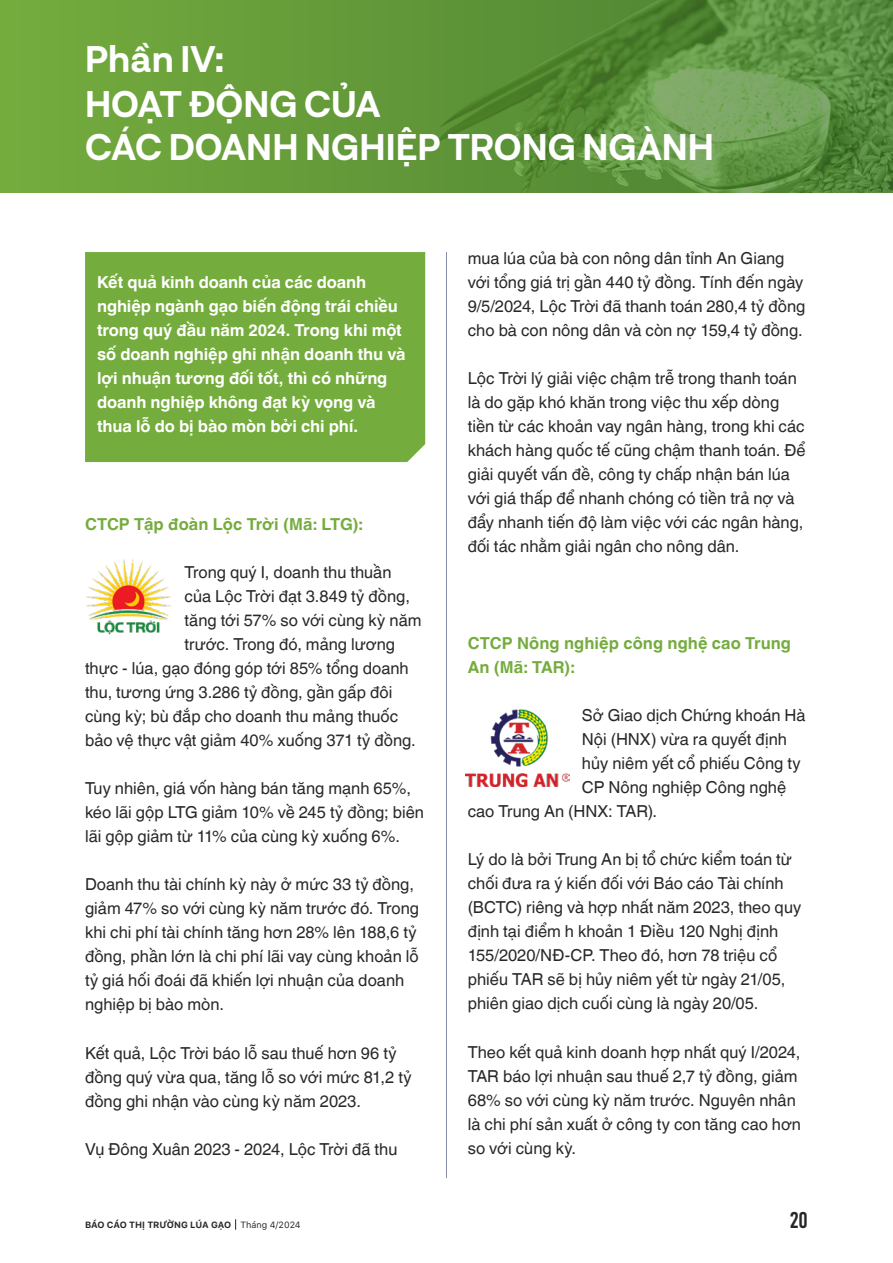
<style>
.page{position:relative;width:893px;height:1263px;background:#fff}
.page>*{position:absolute;margin:0;border:0;box-sizing:border-box;transform-origin:0 0}
.t1{font:700 36px/44.1px "Neurial Grotesk";letter-spacing:-.005em;color:#fff}
.t2{font:22.5px "Bahnschrift";color:#282727}
.t3{font:16.5px/24px "Helvetica World";color:#292829}
.t4{font:700 16.5px/24px "Helvetica World";letter-spacing:-.005em;color:#fff}
.t5{font:700 16.5px/24px "Helvetica World";color:#75ac3e}
.t6{font:700 9px "SF Pro Text";letter-spacing:-.01em;color:#282727}
.s1{font-weight:400}
</style>
<div class="page">
<div style="left:0;top:0;width:893px;height:192px;background:#6aa13b"></div>
<img style="left:439px;top:0;width:454px;height:192px">
<div style="left:85px;top:252px;width:340px;height:210px;background:#75ac3e"></div>
<hr style="left:446px;top:252px;width:1px;height:926px;background:#848da4">
<img style="left:86px;top:559px;width:86px;height:76px">
<img style="left:466px;top:710px;width:103px;height:76px">
<h1 class="t1" style="left:85px;top:34px;width:630px">Phần IV:<br>HOẠT ĐỘNG CỦA<br>CÁC DOANH NGHIỆP TRONG NGÀNH</h1>
<p class="t4" style="left:97px;top:270px;width:310px">Kết quả kinh doanh của các doanh nghiệp ngành gạo biến động trái chiều trong quý đầu năm 2024. Trong khi một số doanh nghiệp ghi nhận doanh thu và lợi nhuận tương đối tốt, thì có những doanh nghiệp không đạt kỳ vọng và thua lỗ do bị bào mòn bởi chi phí.</p>
<p class="t5" style="left:85px;top:512px;width:279px">CTCP Tập đoàn Lộc Trời (Mã: LTG):</p>
<p class="t3" style="left:185px;top:560px;width:208px">Trong quý I, doanh thu thuần</p>
<p class="t3" style="left:185px;top:584px;width:227px">của Lộc Trời đạt 3.849 tỷ đồng,</p>
<p class="t3" style="left:185px;top:608px;width:238px">tăng tới 57% so với cùng kỳ năm</p>
<p class="t3" style="left:185px;top:632px;width:212px">trước. Trong đó, mảng lương</p>
<p class="t3" style="left:85px;top:656px;width:325px">thực - lúa, gạo đóng góp tới 85% tổng doanh</p>
<p class="t3" style="left:85px;top:680px;width:309px">thu, tương ứng 3.286 tỷ đồng, gần gấp đôi</p>
<p class="t3" style="left:85px;top:704px;width:315px">cùng kỳ; bù đắp cho doanh thu mảng thuốc</p>
<p class="t3" style="left:85px;top:728px;width:332px">bảo vệ thực vật giảm 40% xuống 371 tỷ đồng.</p>
<p class="t3" style="left:85px;top:776px;width:340px">Tuy nhiên, giá vốn hàng bán tăng mạnh 65%, kéo lãi gộp LTG giảm 10% về 245 tỷ đồng; biên lãi gộp giảm từ 11% của cùng kỳ xuống 6%.</p>
<p class="t3" style="left:85px;top:873px;width:336px">Doanh thu tài chính kỳ này ở mức 33 tỷ đồng, giảm 47% so với cùng kỳ năm trước đó. Trong khi chi phí tài chính tăng hơn 28% lên 188,6 tỷ đồng, phần lớn là chi phí lãi vay cùng khoản lỗ tỷ giá hối đoái đã khiến lợi nhuận của doanh nghiệp bị bào mòn.</p>
<p class="t3" style="left:85px;top:1041px;width:328px">Kết quả, Lộc Trời báo lỗ sau thuế hơn 96 tỷ đồng quý vừa qua, tăng lỗ so với mức 81,2 tỷ đồng ghi nhận vào cùng kỳ năm 2023.</p>
<p class="t3" style="left:85px;top:1137px;width:314px">Vụ Đông Xuân 2023 - 2024, Lộc Trời đã thu</p>
<p class="t6" style="left:85px;top:1219px;width:217px">BÁO CÁO THỊ TRƯỜNG LÚA GẠO <span class="s1">Tháng 4/2024</span></p>
<p class="t3" style="left:468px;top:246px;width:339px">mua lúa của bà con nông dân tỉnh An Giang với tổng giá trị gần 440 tỷ đồng. Tính đến ngày 9/5/2024, Lộc Trời đã thanh toán 280,4 tỷ đồng cho bà con nông dân và còn nợ 159,4 tỷ đồng.</p>
<p class="t3" style="left:468px;top:366px;width:339px">Lộc Trời lý giải việc chậm trễ trong thanh toán là do gặp khó khăn trong việc thu xếp dòng tiền từ các khoản vay ngân hàng, trong khi các khách hàng quốc tế cũng chậm thanh toán. Để giải quyết vấn đề, công ty chấp nhận bán lúa với giá thấp để nhanh chóng có tiền trả nợ và đẩy nhanh tiến độ làm việc với các ngân hàng, đối tác nhằm giải ngân cho nông dân.</p>
<p class="t5" style="left:468px;top:631px;width:325px">CTCP Nông nghiệp công nghệ cao Trung<br>An (Mã: TAR):</p>
<p class="t3" style="left:582px;top:703px;width:225px">Sở Giao dịch Chứng khoán Hà</p>
<p class="t3" style="left:582px;top:727px;width:207px">Nội (HNX) vừa ra quyết định</p>
<p class="t3" style="left:582px;top:751px;width:220px">hủy niêm yết cổ phiếu Công ty</p>
<p class="t3" style="left:582px;top:775px;width:206px">CP Nông nghiệp Công nghệ</p>
<p class="t3" style="left:468px;top:799px;width:191px">cao Trung An (HNX: TAR).</p>
<p class="t3" style="left:468px;top:847px;width:335px">Lý do là bởi Trung An bị tổ chức kiểm toán từ chối đưa ra ý kiến đối với Báo cáo Tài chính (BCTC) riêng và hợp nhất năm 2023, theo quy định tại điểm h khoản 1 Điều 120 Nghị định 155/2020/NĐ-CP. Theo đó, hơn 78 triệu cổ phiếu TAR sẽ bị hủy niêm yết từ ngày 21/05, phiên giao dịch cuối cùng là ngày 20/05.</p>
<p class="t3" style="left:468px;top:1040px;width:335px">Theo kết quả kinh doanh hợp nhất quý I/2024, TAR báo lợi nhuận sau thuế 2,7 tỷ đồng, giảm 68% so với cùng kỳ năm trước. Nguyên nhân là chi phí sản xuất ở công ty con tăng cao hơn so với cùng kỳ.</p>
<h2 class="t2" style="left:790px;top:1203px;width:20px">20</h2>
</div>
